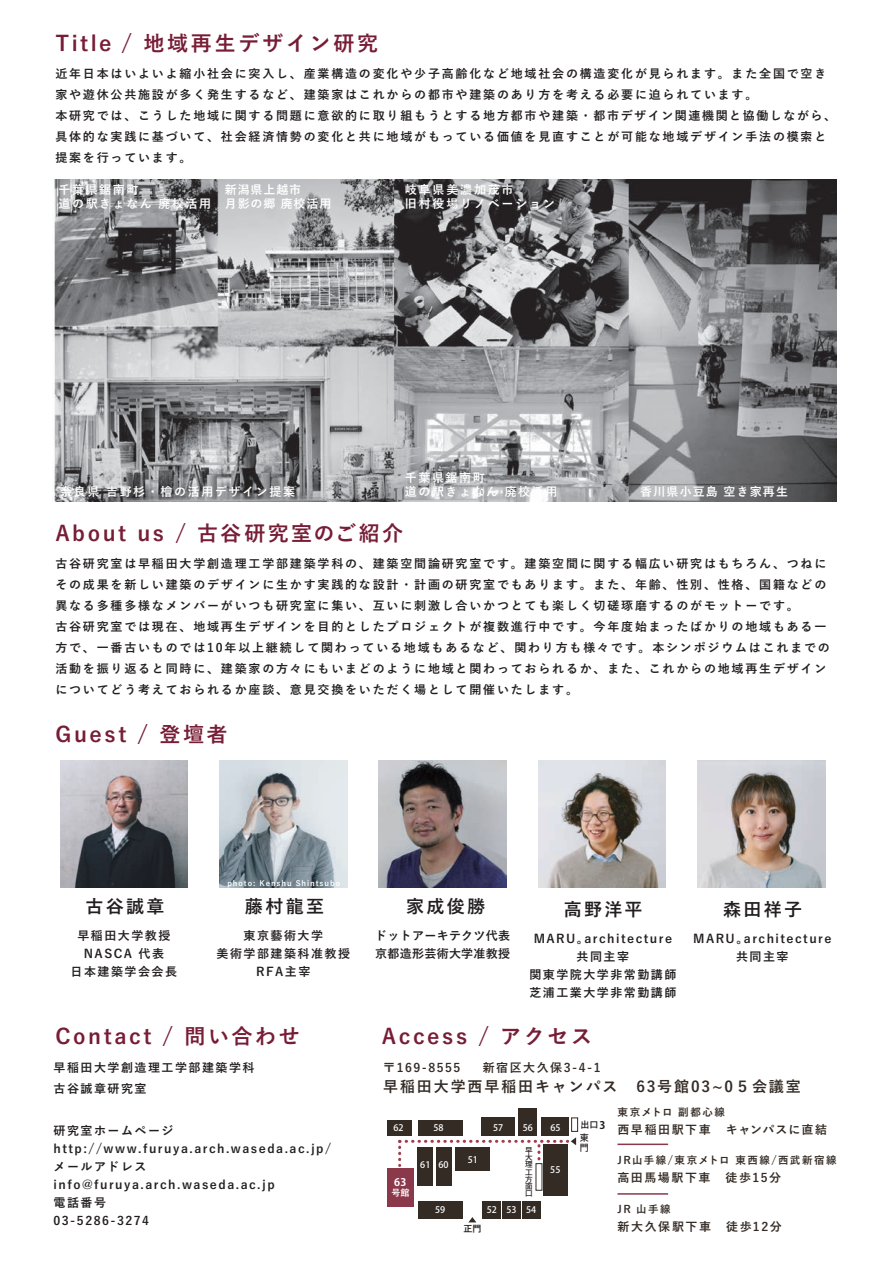
<style>
.page{position:relative;width:893px;height:1263px;background:#fff}
.page>*{position:absolute;margin:0;border:0;box-sizing:border-box;transform-origin:0 0}
.t1{font:700 21px "Yu Go";letter-spacing:.125em;color:#771d36}
.t2{font:700 18px "Yu Go";letter-spacing:.125em;color:#231f20}
.t3{font:700 15px "Yu Go";letter-spacing:.125em;color:#342b25}
.t4{font:700 12px/21px "Yu Go";letter-spacing:.15em;color:#231f20}
.t5{font:700 12px/18px "Yu Go";letter-spacing:.125em;color:#231f20;text-align:center}
.t6{font:700 12px "Yu Go";letter-spacing:.125em;color:#342b25}
.t7{font:700 12px/14.4px "Yu Go";letter-spacing:.13em;color:#fff}
.t8{font:700 12px/18px "Yu Go";letter-spacing:.025em;color:#231f20}
.t9{font:700 12px/14.4px "Yu Go";letter-spacing:.15em;color:#fff}
.t10{font:700 12px/14.4px "Yu Go";letter-spacing:.075em;color:#fff}
.t11{font:700 12px "Yu Go";letter-spacing:.095em;color:#fff}
.t12{font:700 10.5px "Yu Go";letter-spacing:.135em;color:#342b25}
.t13{font:700 10.5px "Koz Go Pr 6 N";color:#fff}
.t14{font:700 10.5px "Koz Go Pr 6 N";color:#231f20}
.t15{font:500 9px "Koz Go Pr 6 N";color:#fff}
.t16{font:700 9px "Yu Go";color:#231f20}
.t17{font:700 9px "Yu Go";color:#fff}
.t18{font:500 9px "Koz Go Pr 6 N";color:#231f20}
.t19{font:700 7.5px "Yu Go";letter-spacing:.125em;color:#fff}
.t20{font:500 7.5px "Koz Go Pr 6 N";color:#231f20}
</style>
<div class="page">
<img style="left:220px;top:760px;width:127px;height:128px">
<img style="left:698px;top:760px;width:127px;height:128px">
<img style="left:538px;top:760px;width:128px;height:128px">
<img style="left:379px;top:760px;width:127px;height:128px">
<img style="left:60px;top:760px;width:128px;height:128px">
<img style="left:52px;top:180px;width:784px;height:322px">
<div style="left:387px;top:1120px;width:24px;height:16px;background:#342b25"></div>
<div style="left:418px;top:1120px;width:44px;height:16px;background:#342b25"></div>
<div style="left:481px;top:1117px;width:34px;height:19px;background:#342b25"></div>
<div style="left:542px;top:1117px;width:27px;height:19px;background:#342b25"></div>
<div style="left:543px;top:1144px;width:25px;height:52px;background:#342b25"></div>
<div style="left:519px;top:1109px;width:18px;height:27px;background:#342b25"></div>
<div style="left:522px;top:1200px;width:18px;height:18px;background:#342b25"></div>
<div style="left:502px;top:1200px;width:19px;height:18px;background:#342b25"></div>
<div style="left:483px;top:1200px;width:18px;height:18px;background:#342b25"></div>
<div style="left:418px;top:1200px;width:44px;height:18px;background:#342b25"></div>
<div style="left:387px;top:1168px;width:27px;height:38px;background:#8c384b"></div>
<div style="left:418px;top:1147px;width:15px;height:38px;background:#342b25"></div>
<div style="left:436px;top:1147px;width:15px;height:38px;background:#342b25"></div>
<div style="left:456px;top:1147px;width:34px;height:24px;background:#342b25"></div>
<div style="left:571px;top:1117px;width:7px;height:15px;border:1px solid #342b25"></div>
<svg style="left:398px;top:1137px;width:178px;height:29px"></svg>
<svg style="left:468px;top:1217px;width:8px;height:5px"></svg>
<hr style="left:617px;top:1143px;width:51px;height:2px;background:#8c384b">
<hr style="left:617px;top:1193px;width:51px;height:2px;background:#8c384b">
<h1 class="t1" style="left:55px;top:31px;width:324px">Title / 地域再生デザイン研究</h1>
<p class="t4" style="left:55px;top:64px;width:782px">近年日本はいよいよ縮小社会に突入し、産業構造の変化や少子高齢化など地域社会の構造変化が見られます。また全国で空き家や遊休公共施設が多く発生するなど、建築家はこれからの都市や建築のあり方を考える必要に迫られています。<br>本研究では、こうした地域に関する問題に意欲的に取り組もうとする地方都市や建築・都市デザイン関連機関と協働しながら、具体的な実践に基づいて、社会経済情勢の変化と共に地域がもっている価値を見直すことが可能な地域デザイン手法の模索と提案を行っています。</p>
<p class="t7" style="left:59px;top:183px;width:154px">千葉県鋸南町<br>道の駅きょなん 廃校活用</p>
<p class="t10" style="left:225px;top:183px;width:108px">新潟県上越市<br>月影の郷 廃校活用</p>
<p class="t9" style="left:405px;top:183px;width:152px">岐阜県美濃加茂市<br>旧村役場リノベーション</p>
<p class="t7" style="left:60px;top:485px;width:236px">奈良県 吉野杉・檜の活用デザイン提案</p>
<p class="t7" style="left:405px;top:470px;width:154px">千葉県鋸南町<br>道の駅きょなん 廃校活用</p>
<h1 class="t1" style="left:55px;top:521px;width:349px">About us / 古谷研究室のご紹介</h1>
<p class="t11" style="left:640px;top:485px;width:149px">香川県小豆島 空き家再生</p>
<p class="t4" style="left:55px;top:553px;width:776px">古谷研究室は早稲田大学創造理工学部建築学科の、建築空間論研究室です。建築空間に関する幅広い研究はもちろん、つねにその成果を新しい建築のデザインに生かす実践的な設計・計画の研究室でもあります。また、年齢、性別、性格、国籍などの異なる多種多様なメンバーがいつも研究室に集い、互いに刺激し合いかつとても楽しく切磋琢磨するのがモットーです。<br>古谷研究室では現在、地域再生デザインを目的としたプロジェクトが複数進行中です。今年度始まったばかりの地域もある一方で、一番古いものでは10年以上継続して関わっている地域もあるなど、関わり方も様々です。本シンポジウムはこれまでの活動を振り返ると同時に、建築家の方々にもいまどのように地域と関わっておられるか、また、これからの地域再生デザインについてどう考えておられるか座談、意見交換をいただく場として開催いたします。</p>
<h1 class="t1" style="left:55px;top:722px;width:174px">Guest / 登壇者</h1>
<p class="t19" style="left:227px;top:879px;width:114px">photo: Kenshu Shintsubo</p>
<h2 class="t2" style="left:86px;top:896px;width:80px">古谷誠章</h2>
<h2 class="t2" style="left:245px;top:896px;width:81px">藤村龍至</h2>
<h2 class="t2" style="left:406px;top:896px;width:80px">家成俊勝</h2>
<h2 class="t2" style="left:723px;top:900px;width:80px">森田祥子</h2>
<p class="t5" style="left:693px;top:929px;width:140px">MARU。architecture共同主宰</p>
<h2 class="t2" style="left:564px;top:900px;width:80px">高野洋平</h2>
<p class="t5" style="left:529px;top:929px;width:149px">MARU。architecture共同主宰<br>関東学院大学非常勤講師芝浦工業大学非常勤講師</p>
<p class="t5" style="left:71px;top:926px;width:108px">早稲田大学教授<br>NASCA 代表<br>日本建築学会会長</p>
<p class="t8" style="left:375px;top:926px;width:136px">ドットアーキテクツ代表京都造形芸術大学准教授</p>
<p class="t5" style="left:217px;top:926px;width:135px">東京藝術大学<br>美術学部建築科准教授<br>RFA主宰</p>
<h1 class="t1" style="left:55px;top:1024px;width:246px">Contact / 問い合わせ</h1>
<h1 class="t1" style="left:382px;top:1024px;width:212px">Access / アクセス</h1>
<p class="t5" style="left:54px;top:1057px;width:202px;line-height:21px;text-align:left">早稲田大学創造理工学部建築学科古谷誠章研究室</p>
<p class="t5" style="left:54px;top:1122px;width:279px;text-align:left">研究室ホームページhttp://www.furuya.arch.waseda.ac.jp/メールアドレスinfo@furuya.arch.waseda.ac.jp<br>電話番号<br>03-5286-3274</p>
<p class="t6" style="left:483px;top:1061px;width:119px">新宿区大久保3-4-1</p>
<p class="t6" style="left:383px;top:1061px;width:92px">〒169-8555　</p>
<p class="t3" style="left:383px;top:1078px;width:419px">早稲田大学西早稲田キャンパス　63号館03~0５会議室</p>
<p class="t15" style="left:393px;top:1123px;width:12px">62</p>
<p class="t15" style="left:434px;top:1123px;width:12px">58</p>
<p class="t15" style="left:493px;top:1123px;width:12px">57</p>
<p class="t15" style="left:523px;top:1123px;width:12px">56</p>
<p class="t15" style="left:550px;top:1123px;width:12px">65</p>
<p class="t15" style="left:550px;top:1165px;width:12px">55</p>
<p class="t15" style="left:435px;top:1204px;width:12px">59</p>
<p class="t15" style="left:526px;top:1204px;width:12px">54</p>
<p class="t20" style="left:525px;top:1145px;width:9px">早</p>
<p class="t20" style="left:525px;top:1153px;width:9px">大</p>
<p class="t15" style="left:468px;top:1155px;width:12px">51</p>
<p class="t15" style="left:438px;top:1160px;width:12px">60</p>
<p class="t15" style="left:420px;top:1160px;width:12px">61</p>
<p class="t20" style="left:525px;top:1160px;width:9px">理</p>
<p class="t20" style="left:525px;top:1167px;width:9px">工</p>
<p class="t20" style="left:525px;top:1175px;width:9px">方</p>
<p class="t13" style="left:394px;top:1176px;width:14px">63</p>
<p class="t20" style="left:525px;top:1182px;width:9px">面</p>
<p class="t17" style="left:391px;top:1188px;width:19px">号館</p>
<p class="t20" style="left:525px;top:1189px;width:9px">口</p>
<p class="t15" style="left:487px;top:1204px;width:12px">52</p>
<p class="t15" style="left:507px;top:1204px;width:12px">53</p>
<p class="t16" style="left:463px;top:1224px;width:19px">正門</p>
<p class="t16" style="left:580px;top:1120px;width:19px">出口</p>
<p class="t18" style="left:580px;top:1142px;width:10px">門</p>
<p class="t14" style="left:600px;top:1119px;width:8px">3</p>
<p class="t18" style="left:580px;top:1133px;width:10px">東</p>
<p class="t12" style="left:617px;top:1106px;width:109px">東京メトロ 副都心線</p>
<p class="t6" style="left:617px;top:1123px;width:211px">西早稲田駅下車　キャンパスに直結</p>
<p class="t12" style="left:617px;top:1154px;width:221px">JR山手線/東京メトロ 東西線/西武新宿線</p>
<p class="t6" style="left:617px;top:1170px;width:165px">高田馬場駅下車　徒歩15分</p>
<p class="t12" style="left:617px;top:1203px;width:55px">JR 山手線</p>
<p class="t6" style="left:617px;top:1220px;width:166px">新大久保駅下車　徒歩12分</p>
</div>
